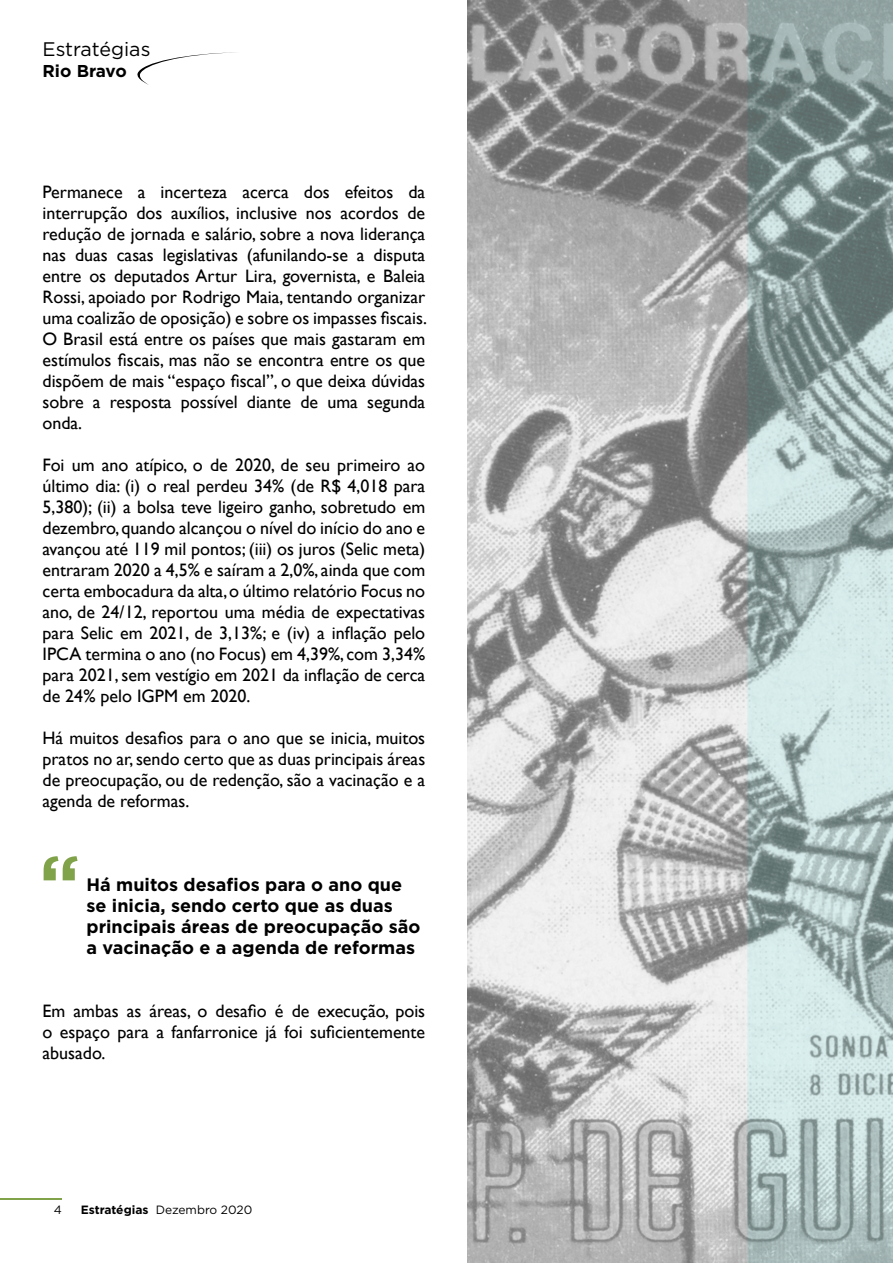
<style>
.page{position:relative;width:893px;height:1263px;background:#fff}
.page>*{position:absolute;margin:0;border:0;box-sizing:border-box;transform-origin:0 0}
.t1{font:700 75px "Gotham";color:#80a34a}
.t2{font:19.65px "Gotham";color:#000}
.t3{font:18px/21px "Gill Sans";color:#000;text-align:justify}
.t4{font:700 18px/21px "Gotham";color:#000}
.t5{font:700 17.1px "Gotham";letter-spacing:-.01em;color:#000}
.t6{font:12px "Gotham";color:#000}
.s1{font-weight:700}
</style>
<div class="page">
<hr style="left:0;top:1198px;width:62px;height:1px;background:#80a34a">
<svg style="left:137px;top:52px;width:99px;height:33px"></svg>
<img style="left:468px;top:0;width:425px;height:1263px">
<p class="t2" style="left:43px;top:36px;width:109px">Estratégias</p>
<p class="t5" style="left:43px;top:59px;width:86px">Rio Bravo</p>
<p class="t3" style="left:43px;top:182px;width:386px">Permanece a incerteza acerca dos efeitos da interrupção dos auxílios, inclusive nos acordos de redução de jornada e salário, sobre a nova liderança nas duas casas legislativas (afunilando-se a disputa entre os deputados Artur Lira, governista, e Baleia Rossi, apoiado por Rodrigo Maia, tentando organizar uma coalizão de oposição) e sobre os impasses fiscais.<br>O Brasil está entre os países que mais gastaram em estímulos fiscais, mas não se encontra entre os que dispõem de mais “espaço fiscal”, o que deixa dúvidas sobre a resposta possível diante de uma segunda onda.</p>
<p class="t3" style="left:43px;top:455px;width:384px">Foi um ano atípico, o de 2020, de seu primeiro ao último dia: (i) o real perdeu 34% (de R$ 4,018 para 5,380); (ii) a bolsa teve ligeiro ganho, sobretudo em dezembro, quando alcançou o nível do início do ano e avançou até 119 mil pontos; (iii) os juros (Selic meta) entraram 2020 a 4,5% e saíram a 2,0%, ainda que com certa embocadura da alta, o último relatório Focus no ano, de 24/12, reportou uma média de expectativas para Selic em 2021, de 3,13%; e (iv) a inflação pelo IPCA termina o ano (no Focus) em 4,39%, com 3,34% para 2021, sem vestígio em 2021 da inflação de cerca de 24% pelo IGPM em 2020.</p>
<p class="t3" style="left:43px;top:728px;width:384px">Há muitos desafios para o ano que se inicia, muitos pratos no ar, sendo certo que as duas principais áreas de preocupação, ou de redenção, são a vacinação e a agenda de reformas.</p>
<h1 class="t1" style="left:39px;top:833px;width:42px">“</h1>
<p class="t4" style="left:87px;top:874px;width:335px">Há muitos desafios para o ano que se inicia, sendo certo que as duas principais áreas de preocupação são a vacinação e a agenda de reformas</p>
<p class="t3" style="left:43px;top:1001px;width:384px">Em ambas as áreas, o desafio é de execução, pois o espaço para a fanfarronice já foi suficientemente abusado.</p>
<p class="t6" style="left:54px;top:1202px;width:10px">4</p>
<p class="t6" style="left:81px;top:1202px;width:173px"><span class="s1">Estratégias</span> Dezembro 2020</p>
</div>
